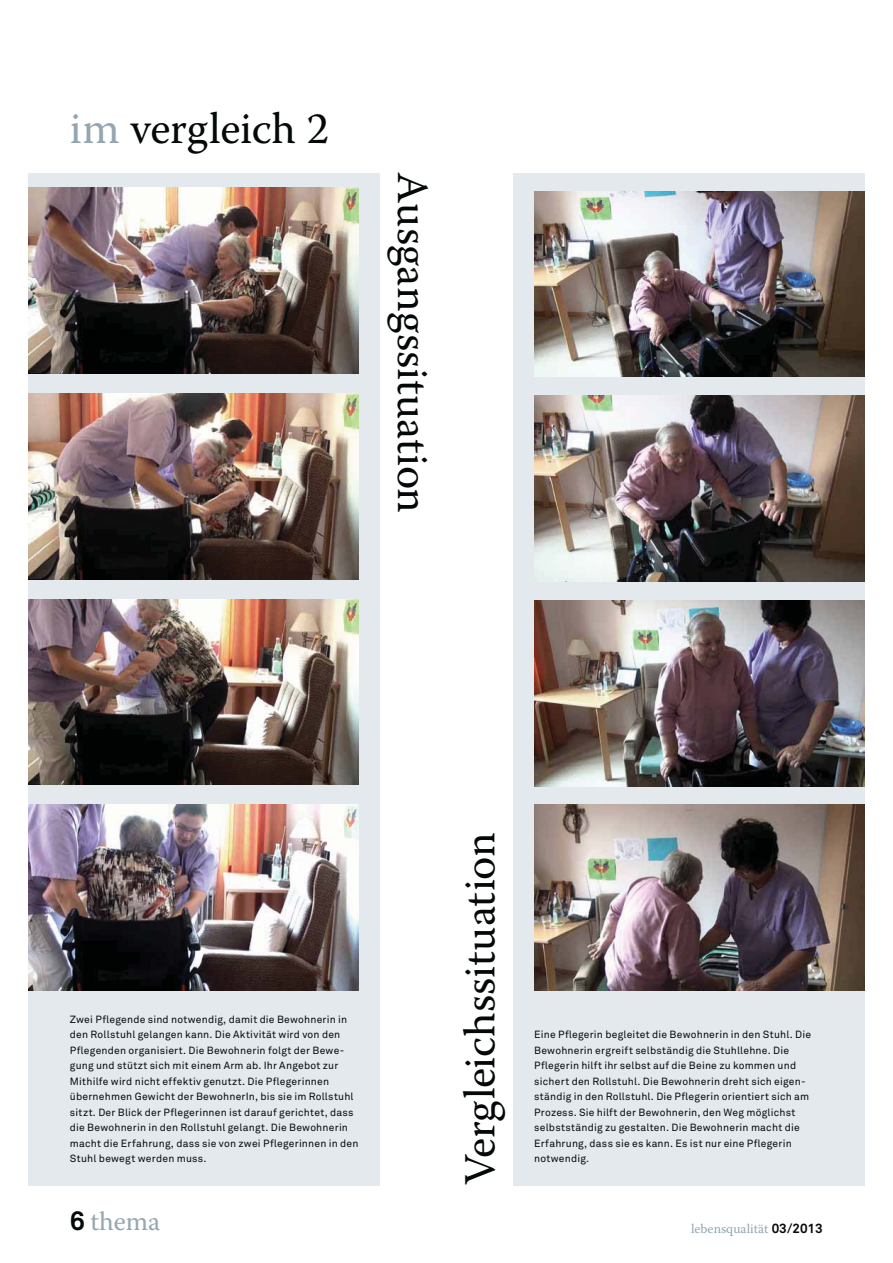
<style>
.page{position:relative;width:893px;height:1263px;background:#fff}
.page>*{position:absolute;margin:0;border:0;box-sizing:border-box;transform-origin:0 0}
.t1{font:44.25px "Warnock Pro";letter-spacing:-.005em;color:#040809}
.t2{font:26.55px "Warnock Pro";color:#94a6b0}
.t3{font:13.35px "Warnock Pro";color:#94a6b0}
.t4{font:10.35px/15.5px "Akkurat";letter-spacing:.02em;color:#040809}
.s1{color:#94a6b0}
.s2{font-family:"Akkurat";font-weight:700;color:#040809}
</style>
<div class="page">
<div style="left:28px;top:173px;width:351px;height:1012px;background:#e3e9ec"></div>
<div style="left:513px;top:173px;width:351px;height:1012px;background:#e3e9ec"></div>
<img style="left:534px;top:805px;width:330px;height:186px">
<img style="left:534px;top:600px;width:330px;height:186px">
<img style="left:534px;top:396px;width:330px;height:185px">
<img style="left:534px;top:191px;width:330px;height:186px">
<img style="left:28px;top:805px;width:330px;height:186px">
<img style="left:28px;top:599px;width:330px;height:186px">
<img style="left:28px;top:393px;width:330px;height:186px">
<img style="left:28px;top:188px;width:330px;height:185px">
<h1 class="t1" style="left:70px;top:110px;width:260px"><span class="s1">im</span> vergleich 2</h1>
<h1 class="t1" style="left:430px;top:172px;width:342px;rotate:90deg">Ausgangssituation</h1>
<p class="t4" style="left:70px;top:1013px;width:290px">Zwei Pflegende sind notwendig, damit die Bewohnerin in den Rollstuhl gelangen kann. Die Aktivität wird von den Pflegenden organisiert. Die Bewohnerin folgt der Bewe&shy;gung und stützt sich mit einem Arm ab. Ihr Angebot zur Mithilfe wird nicht effektiv genutzt. Die Pflegerinnen übernehmen Gewicht der BewohnerIn, bis sie im Rollstuhl sitzt. Der Blick der Pflegerinnen ist darauf gerichtet, dass die Bewohnerin in den Rollstuhl gelangt. Die Bewohnerin macht die Erfahrung, dass sie von zwei Pflegerinnen in den Stuhl bewegt werden muss.</p>
<h2 class="t2" style="left:70px;top:1211px;width:92px"><span class="s2">6</span> thema</h2>
<h1 class="t1" style="left:462px;top:1185px;width:354px;rotate:-90deg">Vergleichssituation</h1>
<p class="t4" style="left:534px;top:1028px;width:278px">Eine Pflegerin begleitet die Bewohnerin in den Stuhl. Die Bewohnerin ergreift selbständig die Stuhllehne. Die Pflegerin hilft ihr selbst auf die Beine zu kommen und sichert den Rollstuhl. Die Bewohnerin dreht sich eigen&shy;ständig in den Rollstuhl. Die Pflegerin orientiert sich am Prozess. Sie hilft der Bewohnerin, den Weg möglichst selbstständig zu gestalten. Die Bewohnerin macht die Erfahrung, dass sie es kann. Es ist nur eine Pflegerin notwendig.</p>
<p class="t3" style="left:691px;top:1223px;width:133px">lebensqualität <span class="s2">03/2013</span></p>
</div>
